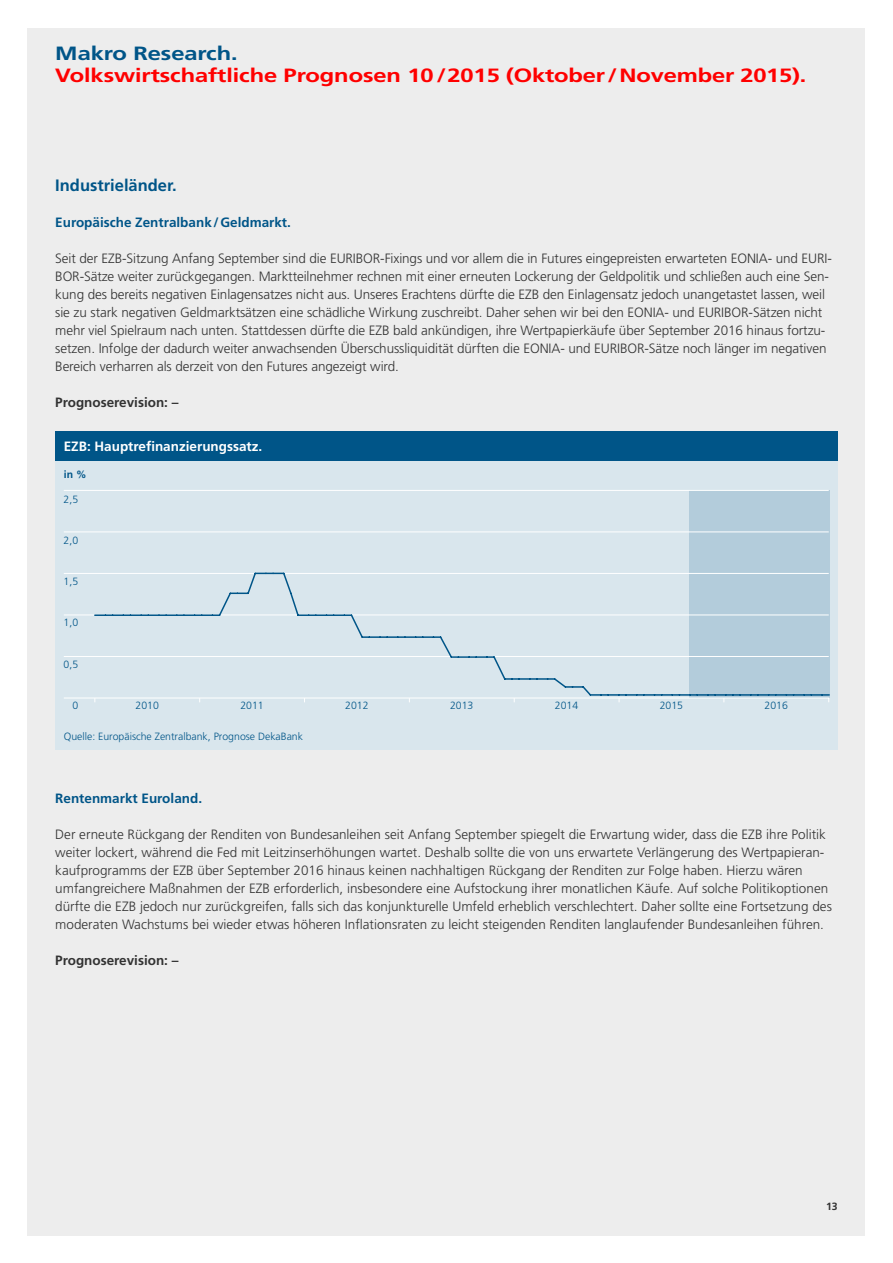
<style>
.page{position:relative;width:893px;height:1263px;background:#fff}
.page>*{position:absolute;margin:0;border:0;box-sizing:border-box;transform-origin:0 0}
.t1{font:24px "DK Frutiger OTPS Bold 80 HL";color:#f00}
.t2{font:24px "DK Frutiger OTPS Bold 80 HL";color:#058}
.t3{font:700 16.5px "Deka Frutiger OTPS";color:#058}
.t4{font:300 13.5px/18px "Deka Frutiger OTPS";letter-spacing:-.01em;color:#333}
.t5{font:700 13.5px "Deka Frutiger OTPS";color:#058}
.t6{font:700 13.5px "Deka Frutiger OTPS";color:#333}
.t7{font:700 13.5px "Deka Frutiger OTPS";color:#fff}
.t8{font:300 10.5px "Deka Frutiger OTPS";color:#058}
.t9{font:700 10.5px "Deka Frutiger OTPS";color:#058}
.t10{font:700 10.5px "Deka Frutiger OTPS";color:#333}
</style>
<div class="page">
<div style="left:28px;top:28px;width:837px;height:1207px;background:#ededed"></div>
<div style="left:55px;top:461px;width:783px;height:288px;background:#d9e6ed"></div>
<div style="left:689px;top:490px;width:140px;height:208px;background:#b3ccdb"></div>
<hr style="left:64px;top:490px;width:765px;height:1px;background:#fff">
<svg style="left:64px;top:697px;width:766px;height:6px"></svg>
<hr style="left:64px;top:656px;width:765px;height:1px;background:#fff">
<hr style="left:64px;top:614px;width:765px;height:1px;background:#fff">
<hr style="left:64px;top:573px;width:765px;height:1px;background:#fff">
<hr style="left:64px;top:531px;width:765px;height:1px;background:#fff">
<div style="left:55px;top:431px;width:783px;height:30px;background:#058"></div>
<svg style="left:93px;top:571px;width:737px;height:126px"></svg>
<h1 class="t2" style="left:55px;top:37px;width:184px">Makro Research.</h1>
<h1 class="t1" style="left:55px;top:59px;width:753px">Volkswirtschaftliche Prognosen 10/2015 (Oktober/November 2015).</h1>
<p class="t3" style="left:55px;top:176px;width:123px">Industrieländer.</p>
<p class="t5" style="left:55px;top:214px;width:237px">Europäische Zentralbank/Geldmarkt.</p>
<p class="t4" style="left:55px;top:250px;width:778px">Seit der EZB-Sitzung Anfang September sind die EURIBOR-Fixings und vor allem die in Futures eingepreisten erwarteten EONIA- und EURI-BOR-Sätze weiter zurückgegangen. Marktteilnehmer rechnen mit einer erneuten Lockerung der Geldpolitik und schließen auch eine Sen&shy;kung des bereits negativen Einlagensatzes nicht aus. Unseres Erachtens dürfte die EZB den Einlagensatz jedoch unangetastet lassen, weil sie zu stark negativen Geldmarktsätzen eine schädliche Wirkung zuschreibt. Daher sehen wir bei den EONIA- und EURIBOR-Sätzen nicht mehr viel Spielraum nach unten. Stattdessen dürfte die EZB bald ankündigen, ihre Wertpapierkäufe über September 2016 hinaus fortzu&shy;setzen. Infolge der dadurch weiter anwachsenden Überschussliquidität dürften die EONIA- und EURIBOR-Sätze noch länger im negativen Bereich verharren als derzeit von den Futures angezeigt wird.</p>
<p class="t6" style="left:55px;top:394px;width:125px">Prognoserevision: –</p>
<p class="t7" style="left:64px;top:438px;width:200px">EZB: Hauptrefinanzierungssatz.</p>
<p class="t9" style="left:64px;top:468px;width:24px">in %</p>
<p class="t8" style="left:64px;top:493px;width:16px">2,5</p>
<p class="t8" style="left:64px;top:534px;width:16px">2,0</p>
<p class="t8" style="left:64px;top:575px;width:16px">1,5</p>
<p class="t8" style="left:64px;top:616px;width:16px">1,0</p>
<p class="t8" style="left:64px;top:657px;width:16px">0,5</p>
<p class="t8" style="left:72px;top:699px;width:7px">0</p>
<p class="t8" style="left:136px;top:699px;width:25px">2010</p>
<p class="t8" style="left:240px;top:699px;width:25px">2011</p>
<p class="t8" style="left:345px;top:699px;width:25px">2012</p>
<p class="t8" style="left:450px;top:699px;width:25px">2013</p>
<p class="t8" style="left:555px;top:699px;width:25px">2014</p>
<p class="t8" style="left:660px;top:699px;width:25px">2015</p>
<p class="t8" style="left:765px;top:699px;width:25px">2016</p>
<p class="t8" style="left:64px;top:730px;width:241px">Quelle: Europäische Zentralbank, Prognose DekaBank</p>
<p class="t5" style="left:55px;top:790px;width:148px">Rentenmarkt Euroland.</p>
<p class="t4" style="left:55px;top:826px;width:778px">Der erneute Rückgang der Renditen von Bundesanleihen seit Anfang September spiegelt die Erwartung wider, dass die EZB ihre Politik weiter lockert, während die Fed mit Leitzinserhöhungen wartet. Deshalb sollte die von uns erwartete Verlängerung des Wertpapieran&shy;kaufprogramms der EZB über September 2016 hinaus keinen nachhaltigen Rückgang der Renditen zur Folge haben. Hierzu wären umfangreichere Maßnahmen der EZB erforderlich, insbesondere eine Aufstockung ihrer monatlichen Käufe. Auf solche Politikoptionen dürfte die EZB jedoch nur zurückgreifen, falls sich das konjunkturelle Umfeld erheblich verschlechtert. Daher sollte eine Fortsetzung des moderaten Wachstums bei wieder etwas höheren Inflationsraten zu leicht steigenden Renditen langlaufender Bundesanleihen führen.</p>
<p class="t6" style="left:55px;top:952px;width:125px">Prognoserevision: –</p>
<p class="t10" style="left:826px;top:1200px;width:13px">13</p>
</div>
